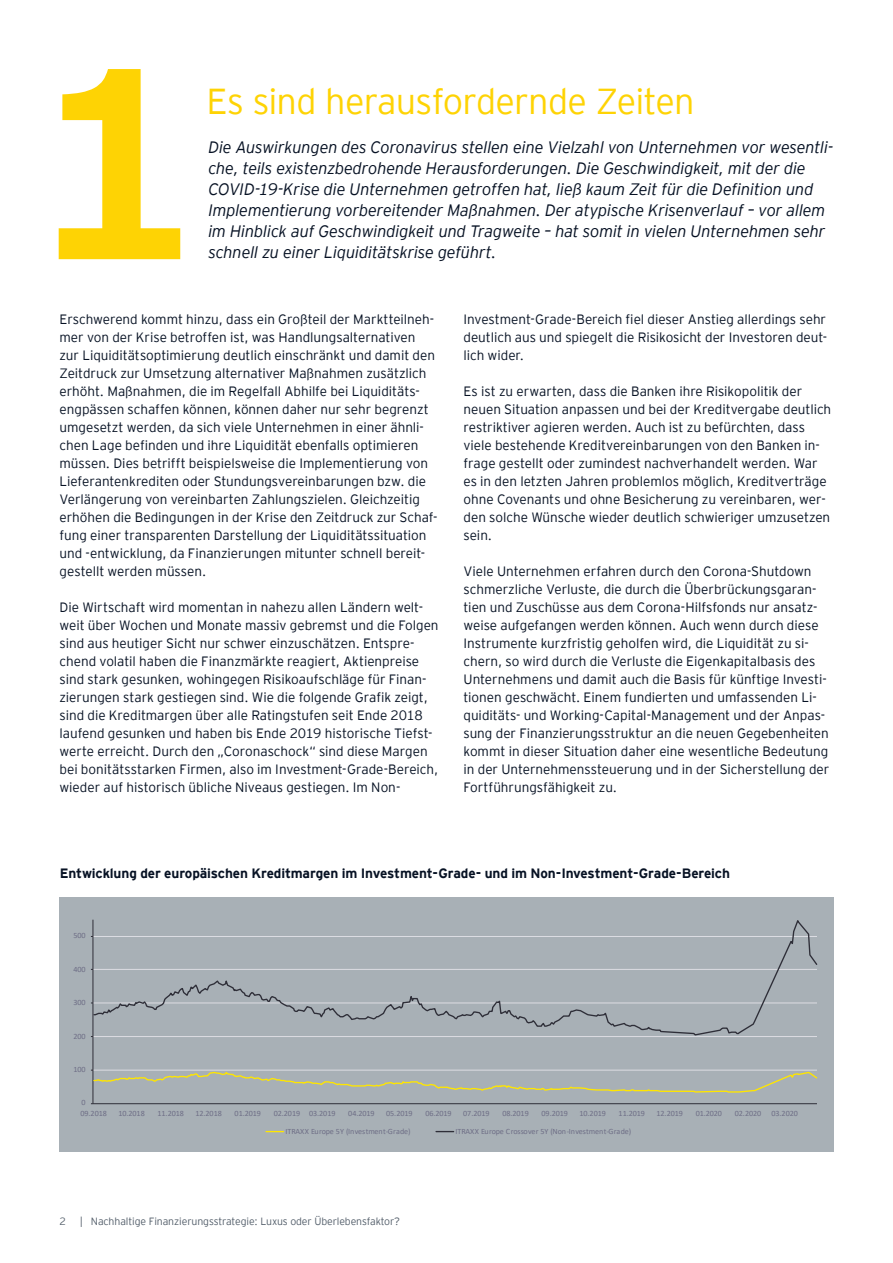
<style>
.page{position:relative;width:893px;height:1263px;background:#fff}
.page>*{position:absolute;margin:0;border:0;box-sizing:border-box;transform-origin:0 0}
.t1{font:700 271.5px "EY Interstate";color:#fed304}
.t2{font:300 36px "EY Interstate";letter-spacing:-.02em;color:#fed304}
.t3{font:italic 300 16.5px/21px "EY Interstate";letter-spacing:-.015em;color:#071224}
.t4{font:300 13.5px/18px "EY Interstate";color:#071224}
.t5{font:700 13.5px "EY Interstate";letter-spacing:-.01em;color:#071224}
.t6{font:300 10.5px "EY Interstate";letter-spacing:-.01em;color:#545f6b}
.t7{font:8.1px "Calibri";letter-spacing:-.005em;color:#6e6e86}
</style>
<div class="page">
<div style="left:60px;top:897px;width:774px;height:254px;background:#a8b0b6"></div>
<hr style="left:93px;top:1036px;width:724px;height:1px;background:#dddde3">
<hr style="left:93px;top:920px;width:1px;height:184px;background:#2e2e38">
<hr style="left:93px;top:1103px;width:724px;height:1px;background:#2e2e38">
<svg style="left:91px;top:1070px;width:726px;height:23px"></svg>
<svg style="left:93px;top:919px;width:724px;height:117px"></svg>
<svg style="left:266px;top:1131px;width:18px;height:1px"></svg>
<svg style="left:436px;top:1131px;width:18px;height:1px"></svg>
<h1 class="t1" style="left:32px;top:-33px;width:170px">1</h1>
<h2 class="t2" style="left:206px;top:76px;width:490px">Es sind herausfordernde Zeiten</h2>
<p class="t3" style="left:208px;top:135px;width:626px">Die Auswirkungen des Coronavirus stellen eine Vielzahl von Unternehmen vor wesentli&shy;che, teils existenzbedrohende Herausforderungen. Die Geschwindigkeit, mit der die COVID-19-Krise die Unternehmen getroffen hat, ließ kaum Zeit für die Definition und Implementierung vorbereitender Maßnahmen. Der atypische Krisenverlauf – vor allem im Hinblick auf Geschwindigkeit und Tragweite – hat somit in vielen Unternehmen sehr schnell zu einer Liquiditätskrise geführt.</p>
<p class="t4" style="left:60px;top:309px;width:379px">Erschwerend kommt hinzu, dass ein Großteil der Marktteilneh&shy;mer von der Krise betroffen ist, was Handlungsalternativen zur Liquiditätsoptimierung deutlich einschränkt und damit den Zeitdruck zur Umsetzung alternativer Maßnahmen zusätzlich erhöht. Maßnahmen, die im Regelfall Abhilfe bei Liquiditäts&shy;engpässen schaffen können, können daher nur sehr begrenzt umgesetzt werden, da sich viele Unternehmen in einer ähnli&shy;chen Lage befinden und ihre Liquidität ebenfalls optimieren müssen. Dies betrifft beispielsweise die Implementierung von Lieferantenkrediten oder Stundungsvereinbarungen bzw. die Verlängerung von vereinbarten Zahlungszielen. Gleichzeitig erhöhen die Bedingungen in der Krise den Zeitdruck zur Schaf&shy;fung einer transparenten Darstellung der Liquiditätssituation und -entwicklung, da Finanzierungen mitunter schnell bereit&shy;gestellt werden müssen.</p>
<p class="t4" style="left:60px;top:597px;width:381px">Die Wirtschaft wird momentan in nahezu allen Ländern welt&shy;weit über Wochen und Monate massiv gebremst und die Folgen sind aus heutiger Sicht nur schwer einzuschätzen. Entspre&shy;chend volatil haben die Finanzmärkte reagiert, Aktienpreise sind stark gesunken, wohingegen Risikoaufschläge für Finan&shy;zierungen stark gestiegen sind. Wie die folgende Grafik zeigt, sind die Kreditmargen über alle Ratingstufen seit Ende 2018 laufend gesunken und haben bis Ende 2019 historische Tiefst&shy;werte erreicht. Durch den „Coronaschock“ sind diese Margen bei bonitätsstarken Firmen, also im Investment-Grade-Bereich, wieder auf historisch übliche Niveaus gestiegen. Im Non-</p>
<p class="t4" style="left:463px;top:309px;width:365px;text-align:justify">Investment-Grade-Bereich fiel dieser Anstieg allerdings sehr deutlich aus und spiegelt die Risikosicht der Investoren deut&shy;lich wider.</p>
<p class="t4" style="left:463px;top:381px;width:369px">Es ist zu erwarten, dass die Banken ihre Risikopolitik der neuen Situation anpassen und bei der Kreditvergabe deutlich restriktiver agieren werden. Auch ist zu befürchten, dass viele bestehende Kreditvereinbarungen von den Banken in&shy;frage gestellt oder zumindest nachverhandelt werden. War es in den letzten Jahren problemlos möglich, Kreditverträge ohne Covenants und ohne Besicherung zu vereinbaren, wer&shy;den solche Wünsche wieder deutlich schwieriger umzusetzen sein.</p>
<p class="t4" style="left:463px;top:561px;width:367px">Viele Unternehmen erfahren durch den Corona-Shutdown schmerzliche Verluste, die durch die Überbrückungsgaran&shy;tien und Zuschüsse aus dem Corona-Hilfsfonds nur ansatz&shy;weise aufgefangen werden können. Auch wenn durch diese Instrumente kurzfristig geholfen wird, die Liquidität zu si&shy;chern, so wird durch die Verluste die Eigenkapitalbasis des Unternehmens und damit auch die Basis für künftige Investi&shy;tionen geschwächt. Einem fundierten und umfassenden Li&shy;quiditäts- und Working-Capital-Management und der Anpas&shy;sung der Finanzierungsstruktur an die neuen Gegebenheiten kommt in dieser Situation daher eine wesentliche Bedeutung in der Unternehmenssteuerung und in der Sicherstellung der Fortführungsfähigkeit zu.</p>
<p class="t5" style="left:60px;top:863px;width:672px">Entwicklung der europäischen Kreditmargen im Investment-Grade- und im Non-Investment-Grade-Bereich</p>
<p class="t7" style="left:73px;top:930px;width:14px">500</p>
<p class="t7" style="left:73px;top:963px;width:14px">400</p>
<p class="t7" style="left:73px;top:997px;width:14px">300</p>
<p class="t7" style="left:73px;top:1030px;width:14px">200</p>
<p class="t7" style="left:73px;top:1064px;width:14px">100</p>
<p class="t7" style="left:82px;top:1097px;width:6px">0</p>
<p class="t7" style="left:80px;top:1107px;width:28px">09.2018</p>
<p class="t7" style="left:118px;top:1107px;width:28px">10.2018</p>
<p class="t7" style="left:158px;top:1107px;width:28px">11.2018</p>
<p class="t7" style="left:195px;top:1107px;width:28px">12.2018</p>
<p class="t7" style="left:235px;top:1107px;width:28px">01.2019</p>
<p class="t7" style="left:274px;top:1107px;width:63px">02.2019 03.2019</p>
<p class="t7" style="left:348px;top:1107px;width:28px">04.2019</p>
<p class="t7" style="left:386px;top:1107px;width:28px">05.2019</p>
<p class="t7" style="left:425px;top:1107px;width:28px">06.2019</p>
<p class="t7" style="left:463px;top:1107px;width:28px">07.2019</p>
<p class="t7" style="left:502px;top:1107px;width:28px">08.2019</p>
<p class="t7" style="left:542px;top:1107px;width:28px">09.2019</p>
<p class="t7" style="left:579px;top:1107px;width:28px">10.2019</p>
<p class="t7" style="left:619px;top:1107px;width:28px">11.2019</p>
<p class="t7" style="left:656px;top:1107px;width:28px">12.2019</p>
<p class="t7" style="left:696px;top:1107px;width:28px">01.2020</p>
<p class="t7" style="left:735px;top:1107px;width:28px">02.2020</p>
<p class="t7" style="left:771px;top:1107px;width:28px">03.2020</p>
<p class="t7" style="left:285px;top:1125px;width:127px">ITRAXX Europe 5Y (Investment-Grade)</p>
<p class="t7" style="left:455px;top:1125px;width:177px">ITRAXX Europe Crossover 5Y (Non-Investment-Grade)</p>
<p class="t6" style="left:60px;top:1214px;width:8px">2</p>
<p class="t6" style="left:80px;top:1214px;width:322px">| Nachhaltige Finanzierungsstrategie: Luxus oder Überlebensfaktor?</p>
</div>
